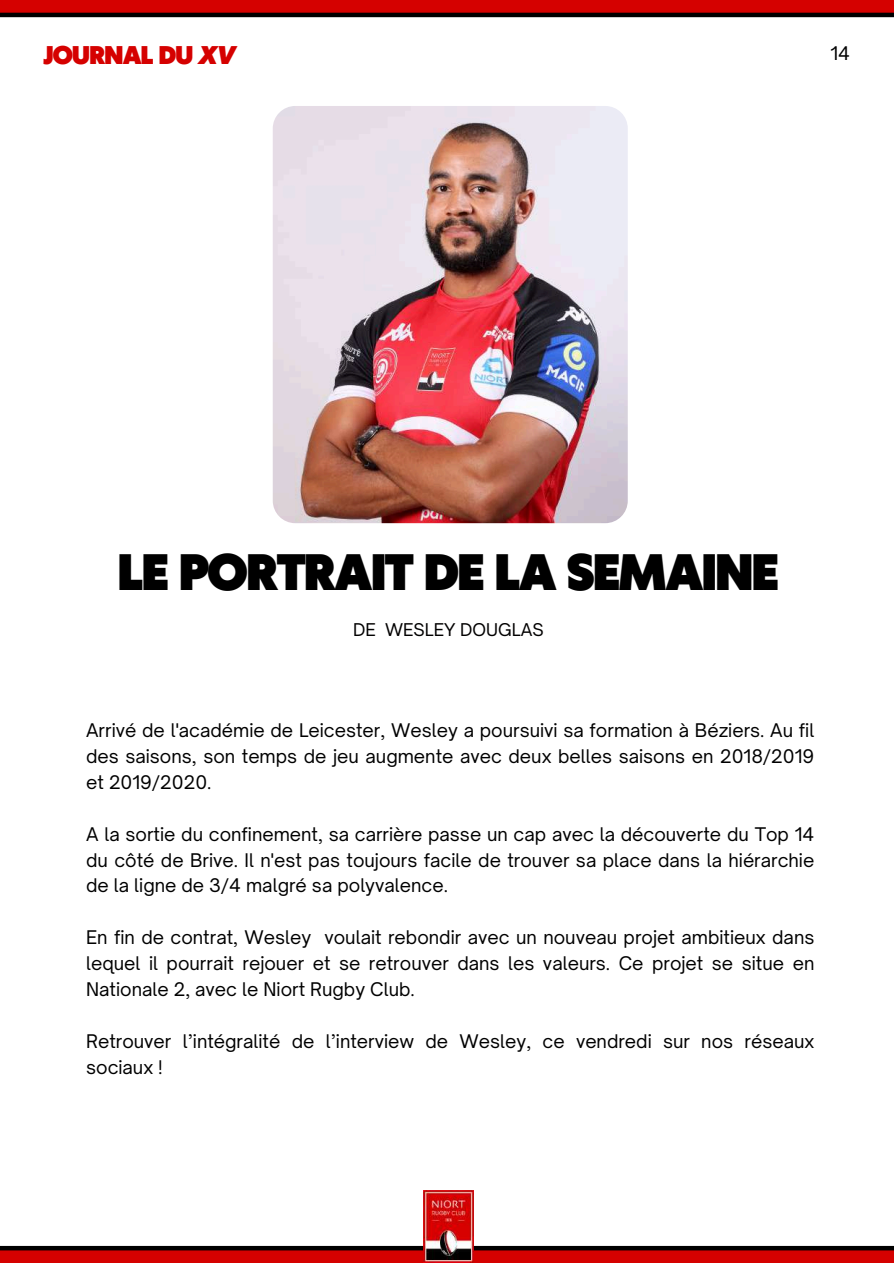
<style>
.page{position:relative;width:894px;height:1264px;background:#fff}
.page>*{position:absolute;margin:0;border:0;box-sizing:border-box;transform-origin:0 0}
.t1{font:900 48px "Klein Text";letter-spacing:-.03em;color:#000}
.t2{font:900 24px "Klein Text";letter-spacing:-.03em;color:#d50100}
.t3{font:18px/25.8px "Open Sauce One";color:#000;text-align:justify}
.t4{font:16.8px "Open Sauce One";color:#020101}
.s1{font-style:italic}
</style>
<div class="page">
<img style="left:273px;top:106px;width:354px;height:417px;border-radius:22px">
<div style="left:0;top:1250px;width:893px;height:13px;background:#d50100"></div>
<div style="left:0;top:1245px;width:893px;height:5px;background:#000"></div>
<img style="left:423px;top:1190px;width:50px;height:72px">
<div style="left:0;top:0;width:893px;height:13px;background:#d50100"></div>
<hr style="left:0;top:13px;width:893px;height:4px;background:#000">
<h2 class="t2" style="left:44px;top:43px;width:194px">JOURNAL DU <span class="s1">XV</span></h2>
<p class="t3" style="left:830px;top:41px;width:21px">14</p>
<h1 class="t1" style="left:118px;top:547px;width:662px">LE PORTRAIT DE LA SEMAINE</h1>
<p class="t4" style="left:353px;top:619px;width:192px">DE WESLEY DOUGLAS</p>
<p class="t3" style="left:86px;top:717px;width:729px">Arrivé de l'académie de Leicester, Wesley a poursuivi sa formation à Béziers. Au fil des saisons, son temps de jeu augmente avec deux belles saisons en 2018/2019 et 2019/2020.</p>
<p class="t3" style="left:86px;top:821px;width:729px">A la sortie du confinement, sa carrière passe un cap avec la découverte du Top 14 du côté de Brive. Il n'est pas toujours facile de trouver sa place dans la hiérarchie de la ligne de 3/4 malgré sa polyvalence.</p>
<p class="t3" style="left:86px;top:924px;width:729px">En fin de contrat, Wesley voulait rebondir avec un nouveau projet ambitieux dans lequel il pourrait rejouer et se retrouver dans les valeurs. Ce projet se situe en Nationale 2, avec le Niort Rugby Club.</p>
<p class="t3" style="left:86px;top:1028px;width:729px">Retrouver l’intégralité de l’interview de Wesley, ce vendredi sur nos réseaux sociaux !</p>
</div>
